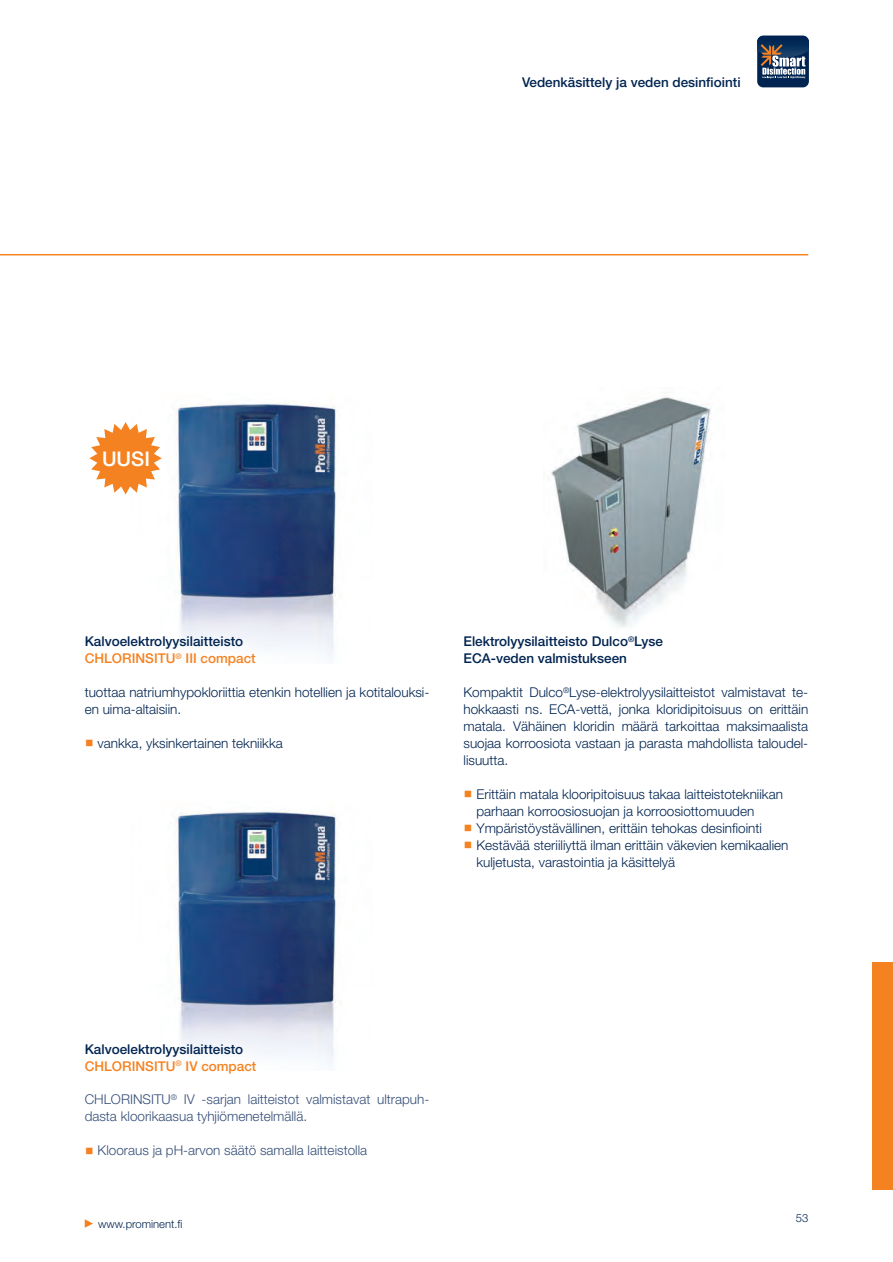
<style>
.page{position:relative;width:893px;height:1262px;background:#fff}
.page>*{position:absolute;margin:0;border:0;box-sizing:border-box;transform-origin:0 0}
.t1{font:500 20.25px "Helvetica Neue";color:#fff}
.t2{font:300 13.5px/17px "Helvetica Neue";color:#002451}
.t3{font:500 13.5px/17px "Helvetica Neue";color:#002451}
.t4{font:300 13.5px/17px "Helvetica Neue";color:#364f78}
.t5{font:300 11.25px "Helvetica Neue";color:#002451}
.s1{color:#f58220}
</style>
<div class="page">
<svg style="left:85px;top:1219px;width:8px;height:9px"></svg>
<hr style="left:0;top:254px;width:807px;height:1px;background:#f58220">
<div style="left:871px;top:963px;width:21px;height:227px;background:#f58220"></div>
<div style="left:756px;top:36px;width:52px;height:51px;background:#002451;border-radius:6px"></div>
<svg style="left:756px;top:36px;width:52px;height:43px"></svg>
<img style="left:543px;top:392px;width:168px;height:235px">
<img style="left:176px;top:403px;width:161px;height:255px">
<img style="left:176px;top:811px;width:161px;height:254px">
<svg style="left:89px;top:422px;width:73px;height:72px"></svg>
<p class="t3" style="left:522px;top:75px;width:220px">Vedenkäsittely ja veden desinfiointi</p>
<h1 class="t1" style="left:102px;top:451px;width:49px">UUSI</h1>
<p class="t3" style="left:85px;top:634px;width:172px">Kalvoelektrolyysilaitteisto<br><span class="s1">CHLORINSITU</span><sup>®</sup> <span class="s1">III compact</span></p>
<p class="t2" style="left:85px;top:685px;width:346px">tuottaa natriumhypokloriittia etenkin hotellien ja kotitalouksi&shy;en uima-altaisiin.</p>
<p class="t2" style="left:98px;top:736px;width:187px">vankka, yksinkertainen tekniikka</p>
<p class="t3" style="left:463px;top:634px;width:201px">Elektrolyysilaitteisto Dulco<sup>®</sup>Lyse<br>ECA-veden valmistukseen</p>
<p class="t2" style="left:463px;top:685px;width:346px;text-align:justify">Kompaktit Dulco<sup>®</sup>Lyse-elektrolyysilaitteistot valmistavat te&shy;hokkaasti ns. ECA-vettä, jonka kloridipitoisuus on erittäin matala. Vähäinen kloridin määrä tarkoittaa maksimaalista suojaa korroosiota vastaan ja parasta mahdollista taloudel&shy;lisuutta.</p>
<p class="t2" style="left:476px;top:787px;width:313px">Erittäin matala klooripitoisuus takaa laitteistotekniikan parhaan korroosiosuojan ja korroosiottomuuden Ympäristöystävällinen, erittäin tehokas desinfiointi Kestävää steriiliyttä ilman erittäin väkevien kemikaalien kuljetusta, varastointia ja käsittelyä</p>
<p class="t3" style="left:85px;top:1042px;width:173px">Kalvoelektrolyysilaitteisto<br><span class="s1">CHLORINSITU</span><sup>®</sup> <span class="s1">IV compact</span></p>
<p class="t4" style="left:85px;top:1092px;width:346px">CHLORINSITU<sup>®</sup> IV -sarjan laitteistot valmistavat ultrapuh&shy;dasta kloorikaasua tyhjiömenetelmällä.</p>
<p class="t4" style="left:98px;top:1143px;width:271px">Klooraus ja pH-arvon säätö samalla laitteistolla</p>
<p class="t5" style="left:98px;top:1220px;width:86px">www.prominent.fi</p>
<p class="t5" style="left:795px;top:1214px;width:14px">53</p>
</div>
